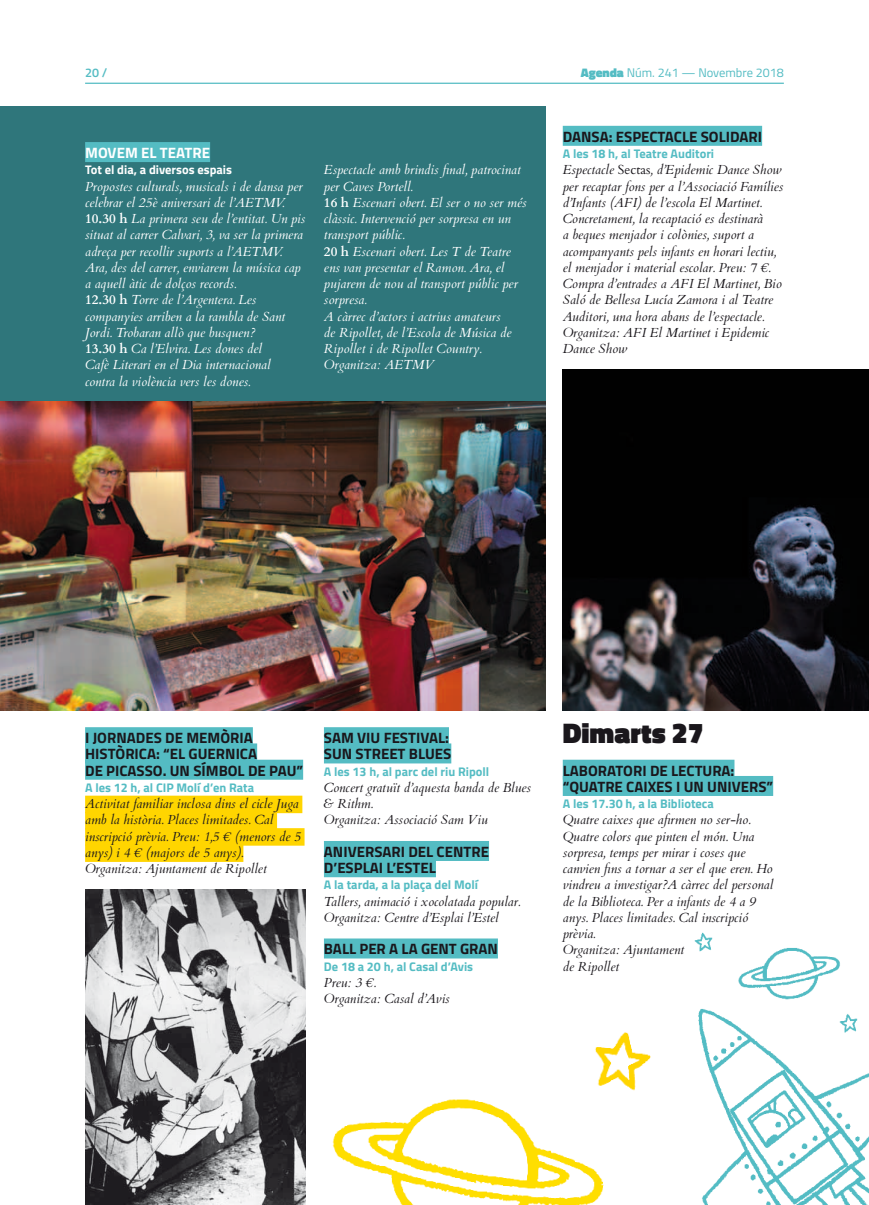
<style>
.page{position:relative;width:869px;height:1205px;background:#fff}
.page>*{position:absolute;margin:0;border:0;box-sizing:border-box;transform-origin:0 0}
.t1{font:900 28.75px "Titillium";color:#1a171c}
.t2{font:700 15px/16.2px "Titillium";color:#1a171c}
.t3{font:700 15px "Titillium";color:#fff}
.t4{font:italic 13.12px/16.2px "Cardo";color:#1a171c}
.t5{font:italic 13.12px/16.2px "Cardo";color:#fff}
.t6{font:700 12.5px "Titillium";color:#54bcc3}
.t7{font:12.5px "Titillium";color:#54bcc3}
.t8{font:700 12.5px "Titillium";color:#fff}
.t9{font:600 12.5px "Titillium";color:#54bcc3}
.s1{font-weight:900}
.s2{font-weight:700;font-style:normal}
.s3{font-style:normal}
</style>
<div class="page">
<hr style="left:85px;top:83px;width:698px;height:1px;background:#54bcc3">
<img style="left:694px;top:932px;width:174px;height:273px">
<div style="left:562px;top:760px;width:172px;height:20px;background:#54bcc3"></div>
<div style="left:562px;top:776px;width:210px;height:20px;background:#54bcc3"></div>
<div style="left:0;top:106px;width:544px;height:604px;background:#2f767b"></div>
<img style="left:0;top:402px;width:544px;height:308px">
<div style="left:85px;top:142px;width:125px;height:20px;background:#54bcc3"></div>
<div style="left:85px;top:727px;width:168px;height:20px;background:#54bcc3"></div>
<div style="left:85px;top:743px;width:172px;height:20px;background:#54bcc3"></div>
<div style="left:85px;top:760px;width:218px;height:20px;background:#54bcc3"></div>
<div style="left:85px;top:795px;width:217px;height:18px;background:#ffd500"></div>
<div style="left:85px;top:812px;width:192px;height:17px;background:#ffd500"></div>
<div style="left:85px;top:828px;width:219px;height:17px;background:#ffd500"></div>
<div style="left:85px;top:844px;width:158px;height:18px;background:#ffd500"></div>
<img style="left:85px;top:890px;width:221px;height:315px">
<img style="left:562px;top:369px;width:306px;height:341px">
<div style="left:324px;top:727px;width:125px;height:20px;background:#54bcc3"></div>
<div style="left:324px;top:743px;width:127px;height:20px;background:#54bcc3"></div>
<div style="left:324px;top:841px;width:165px;height:20px;background:#54bcc3"></div>
<div style="left:324px;top:857px;width:112px;height:20px;background:#54bcc3"></div>
<div style="left:324px;top:938px;width:173px;height:20px;background:#54bcc3"></div>
<div style="left:562px;top:126px;width:199px;height:20px;background:#54bcc3"></div>
<img style="left:166px;top:1047px;width:436px;height:158px">
<img style="left:576px;top:1032px;width:75px;height:162px">
<p class="t9" style="left:85px;top:64px;width:24px">20 /</p>
<p class="t7" style="left:580px;top:64px;width:204px"><span class="s1">Agenda</span> Núm. 241 — Novembre 2018</p>
<p class="t3" style="left:85px;top:141px;width:126px">MOVEM EL TEATRE</p>
<p class="t8" style="left:85px;top:160px;width:148px">Tot el dia, a diversos espais</p>
<p class="t5" style="left:85px;top:178px;width:222px">Propostes culturals, musicals i de dansa per celebrar el 25è aniversari de l’AETMV.<br><span class="s2">10.30 h</span> La primera seu de l’entitat. Un pis situat al carrer Calvari, 3, va ser la primera adreça per recollir suports a l’AETMV.<br>Ara, des del carrer, enviarem la música cap a aquell àtic de dolços records.<br><span class="s2">12.30 h</span> Torre de l’Argentera. Les companyies arriben a la rambla de Sant Jordi. Trobaran allò que busquen?<br><span class="s2">13.30 h</span> Ca l’Elvira. Les dones del<br>Cafè Literari en el Dia internacional<br>contra la violència vers les dones.</p>
<p class="t5" style="left:324px;top:162px;width:204px">Espectacle amb brindis final, patrocinat per Caves Portell.<br><span class="s2">16 h</span> Escenari obert. El ser o no ser més clàssic. Intervenció per sorpresa en un transport públic.<br><span class="s2">20 h</span> Escenari obert. Les T de Teatre ens van presentar el Ramon. Ara, el pujarem de nou al transport públic per sorpresa.<br>A càrrec d’actors i actrius amateurs<br>de Ripollet, de l’Escola de Música de<br>Ripollet i de Ripollet Country.<br>Organitza: AETMV</p>
<p class="t2" style="left:562px;top:128px;width:201px">DANSA: ESPECTACLE SOLIDARI</p>
<p class="t6" style="left:562px;top:144px;width:153px">A les 18 h, al Teatre Auditori</p>
<p class="t4" style="left:562px;top:162px;width:222px">Espectacle <span class="s3">Sectas</span>, d’Epidemic Dance Show per recaptar fons per a l’Associació Famílies d’Infants (AFI) de l’escola El Martinet.<br>Concretament, la recaptació es destinarà<br>a beques menjador i colònies, suport a acompanyants pels infants en horari lectiu, el menjador i material escolar. Preu: 7 €.<br>Compra d’entrades a AFI El Martinet, Bio Saló de Bellesa Lucía Zamora i al Teatre Auditori, una hora abans de l’espectacle.<br>Organitza: AFI El Martinet i Epidemic Dance Show</p>
<p class="t2" style="left:85px;top:729px;width:219px">I JORNADES DE MEMÒRIA<br>HISTÒRICA: “EL GUERNICA<br>DE PICASSO. UN SÍMBOL DE PAU”</p>
<p class="t6" style="left:85px;top:778px;width:170px">A les 12 h, al CIP Molí d’en Rata</p>
<p class="t4" style="left:85px;top:795px;width:217px">Activitat familiar inclosa dins el cicle Juga amb la història. Places limitades. Cal inscripció prèvia. Preu: 1,5 € (menors de 5 anys) i 4 € (majors de 5 anys).<br>Organitza: Ajuntament de Ripollet</p>
<p class="t2" style="left:324px;top:729px;width:129px">SAM VIU FESTIVAL:<br>SUN STREET BLUES</p>
<p class="t6" style="left:324px;top:762px;width:167px">A les 13 h, al parc del riu Ripoll</p>
<p class="t4" style="left:324px;top:779px;width:208px">Concert gratuït d’aquesta banda de Blues &amp; Rithm.<br>Organitza: Associació Sam Viu</p>
<p class="t2" style="left:324px;top:843px;width:166px">ANIVERSARI DEL CENTRE<br>D’ESPLAI L’ESTEL</p>
<p class="t6" style="left:324px;top:875px;width:155px">A la tarda, a la plaça del Molí</p>
<p class="t4" style="left:324px;top:893px;width:198px">Tallers, animació i xocolatada popular.<br>Organitza: Centre d’Esplai l’Estel</p>
<p class="t2" style="left:324px;top:940px;width:175px">BALL PER A LA GENT GRAN</p>
<p class="t6" style="left:324px;top:957px;width:151px">De 18 a 20 h, al Casal d’Avis</p>
<p class="t4" style="left:324px;top:974px;width:127px">Preu: 3 €.<br>Organitza: Casal d’Avis</p>
<h1 class="t1" style="left:562px;top:712px;width:142px">Dimarts 27</h1>
<p class="t2" style="left:562px;top:761px;width:212px">LABORATORI DE LECTURA: “QUATRE CAIXES I UN UNIVERS”</p>
<p class="t6" style="left:562px;top:794px;width:152px">A les 17.30 h, a la Biblioteca</p>
<p class="t4" style="left:562px;top:812px;width:212px">Quatre caixes que afirmen no ser-ho.<br>Quatre colors que pinten el món. Una sorpresa, temps per mirar i coses que canvien fins a tornar a ser el que eren. Ho vindreu a investigar?A càrrec del personal de la Biblioteca. Per a infants de 4 a 9 anys. Places limitades. Cal inscripció prèvia.<br>Organitza: Ajuntament<br>de Ripollet</p>
</div>
